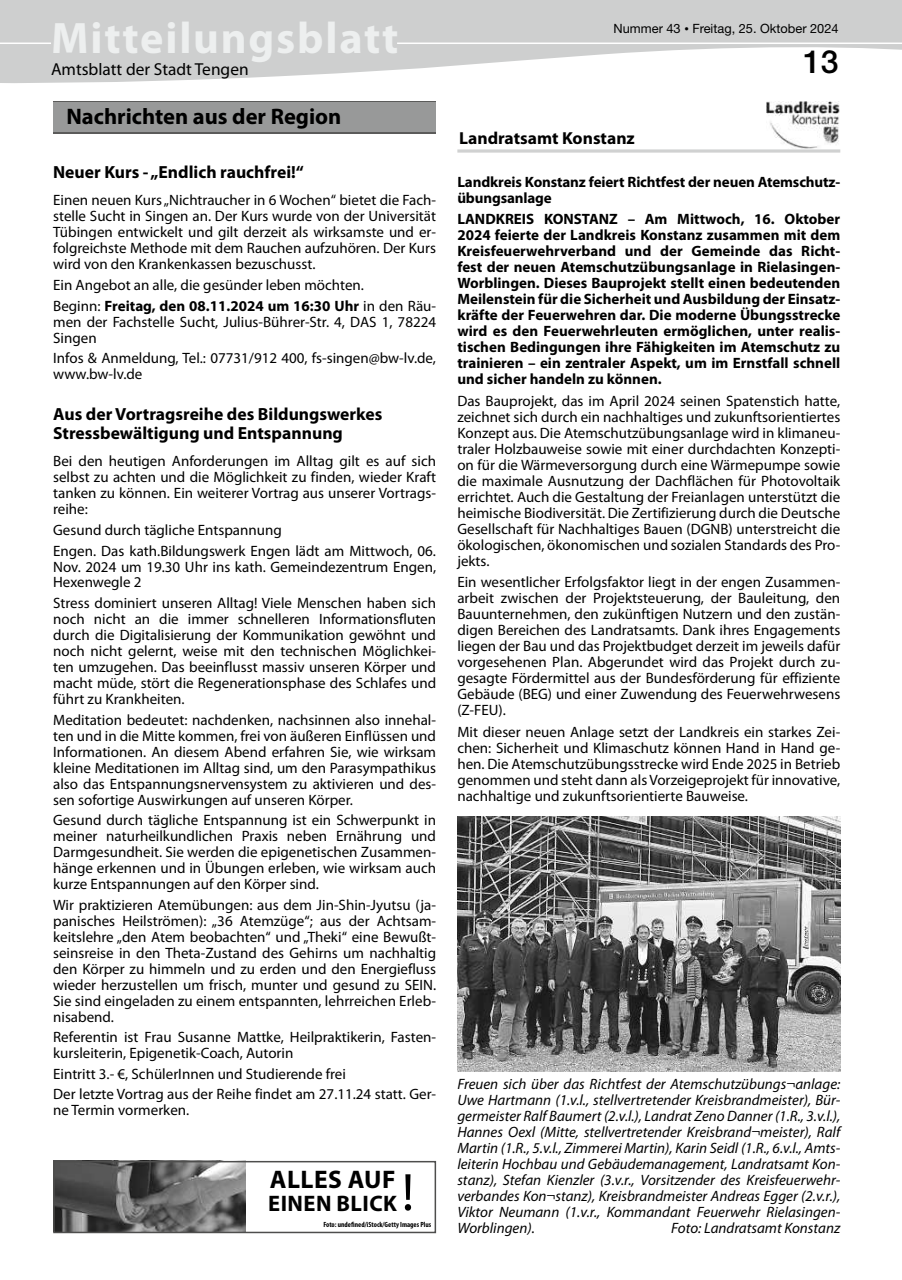
<style>
.page{position:relative;width:902px;height:1280px;background:#fff}
.page>*{position:absolute;margin:0;border:0;box-sizing:border-box;transform-origin:0 0}
.t1{font:53.1px "Myriad Pro";color:#000}
.t2{font:700 44.25px "Myriad Pro";letter-spacing:.04em;color:#edefef}
.t3{font:500 31.95px "Helvetica Neue LT Pro";color:#000}
.t4{font:700 25.5px "Myriad Pro";letter-spacing:.02em;color:#000}
.t5{font:700 22.5px "Myriad Pro";color:#000}
.t6{font:700 22.5px "Myriad Pro";letter-spacing:.02em;color:#000}
.t7{font:700 17.55px/19.2px "Myriad Pro";color:#000}
.t8{font:17.4px "Myriad Pro";color:#000}
.t9{font:700 17.4px "Myriad Pro";color:#000}
.t10{font:15px/16px "Myriad Pro";color:#000;text-align:justify}
.t11{font:700 15px/15.9px "Myriad Pro";letter-spacing:-.01em;color:#000}
.t12{font:italic 15px/15.9px "Myriad Pro";color:#000;text-align:justify}
.t13{font:12.75px "Helvetica Neue LT Pro";color:#000}
.t14{font:700 condensed 7.5px "Myriad Pro";color:#000}
.s1{font-weight:700}
.s2{font-size:12.9px}
.s3{font-size:9px}
</style>
<div class="page">
<svg style="left:1px;top:0;width:900px;height:83px;fill:#cecfcf"></svg>
<svg style="left:0;top:0;width:1px;height:83px"></svg>
<div style="left:53px;top:22px;width:344px;height:40px;background:#cecfcf"></div>
<hr style="left:0;top:43px;width:51px;height:1px;background:#fff">
<hr style="left:397px;top:43px;width:504px;height:1px;background:#fff">
<svg style="left:53px;top:101px;width:383px;height:33px;background:#6a6a69"></svg>
<div style="left:53px;top:103px;width:383px;height:29px;background:#989999"></div>
<svg style="left:457px;top:149px;width:383px;height:4px;background:#d9dada"></svg>
<img style="left:766px;top:101px;width:73px;height:47px">
<img style="left:457px;top:816px;width:383px;height:255px">
<img style="left:56px;top:1164px;width:189px;height:66px">
<div style="left:53px;top:1161px;width:383px;height:72px;border:2px solid #4e4e4d"></div>
<h2 class="t2" style="left:51px;top:9px;width:349px">Mitteilungsblatt</h2>
<p class="t8" style="left:51px;top:59px;width:199px">Amtsblatt der Stadt Tengen</p>
<h3 class="t5" style="left:66px;top:102px;width:276px">Nachrichten aus der Region</h3>
<p class="t7" style="left:53px;top:162px;width:252px">Neuer Kurs - „Endlich rauchfrei!“</p>
<p class="t10" style="left:53px;top:192px;width:384px">Einen neuen Kurs „Nichtraucher in 6 Wochen“ bietet die Fach&shy;stelle Sucht in Singen an. Der Kurs wurde von der Universität Tübingen entwickelt und gilt derzeit als wirksamste und er&shy;folgreichste Methode mit dem Rauchen aufzuhören. Der Kurs wird von den Krankenkassen bezuschusst.</p>
<p class="t10" style="left:53px;top:274px;width:384px;line-height:20.7px">Ein Angebot an alle, die gesünder leben möchten.<br>Beginn: <span class="s1">Freitag, den 08.11.2024 um 16:30 Uhr</span> in den Räu-</p>
<p class="t10" style="left:53px;top:313px;width:384px">men der Fachstelle Sucht, Julius-Bührer-Str. 4, DAS 1, 78224<br>Singen</p>
<p class="t10" style="left:53px;top:350px;width:384px">Infos &amp; Anmeldung, Tel.: 07731/912 400, fs-singen@bw-lv.de, www.bw-lv.de</p>
<p class="t7" style="left:53px;top:404px;width:331px">Aus der Vortragsreihe des Bildungswerkes<br>Stressbewältigung und Entspannung</p>
<p class="t10" style="left:53px;top:453px;width:384px">Bei den heutigen Anforderungen im Alltag gilt es auf sich selbst zu achten und die Möglichkeit zu finden, wieder Kraft tanken zu können. Ein weiterer Vortrag aus unserer Vortrags&shy;reihe:</p>
<p class="t10" style="left:53px;top:519px;width:384px;line-height:20.7px">Gesund durch tägliche Entspannung<br>Engen. Das kath.Bildungswerk Engen lädt am Mittwoch, 06.</p>
<p class="t10" style="left:53px;top:558px;width:384px">Nov. 2024 um 19.30 Uhr ins kath. Gemeindezentrum Engen,<br>Hexenwegle 2</p>
<p class="t10" style="left:53px;top:595px;width:384px">Stress dominiert unseren Alltag! Viele Menschen haben sich noch nicht an die immer schnelleren Informationsfluten durch die Digitalisierung der Kommunikation gewöhnt und noch nicht gelernt, weise mit den technischen Möglichkei&shy;ten umzugehen. Das beeinflusst massiv unseren Körper und macht müde, stört die Regenerationsphase des Schlafes und führt zu Krankheiten.</p>
<p class="t10" style="left:53px;top:711px;width:384px">Meditation bedeutet: nachdenken, nachsinnen also innehal&shy;ten und in die Mitte kommen, frei von äußeren Einflüssen und Informationen. An diesem Abend erfahren Sie, wie wirksam kleine Meditationen im Alltag sind, um den Parasympathikus also das Entspannungsnervensystem zu aktivieren und des&shy;sen sofortige Auswirkungen auf unseren Körper.</p>
<p class="t10" style="left:53px;top:812px;width:384px">Gesund durch tägliche Entspannung ist ein Schwerpunkt in meiner naturheilkundlichen Praxis neben Ernährung und Darmgesundheit. Sie werden die epigenetischen Zusammen&shy;hänge erkennen und in Übungen erleben, wie wirksam auch kurze Entspannungen auf den Körper sind.</p>
<p class="t10" style="left:53px;top:896px;width:384px">Wir praktizieren Atemübungen: aus dem Jin-Shin-Jyutsu (ja&shy;panisches Heilströmen): „36 Atemzüge“; aus der Achtsam&shy;keitslehre „den Atem beobachten“ und „Theki“ eine Bewußt&shy;seinsreise in den Theta-Zustand des Gehirns um nachhaltig den Körper zu himmeln und zu erden und den Energiefluss wieder herzustellen um frisch, munter und gesund zu SEIN.<br>Sie sind eingeladen zu einem entspannten, lehrreichen Erleb&shy;nisabend.</p>
<p class="t10" style="left:53px;top:1029px;width:384px">Referentin ist Frau Susanne Mattke, Heilpraktikerin, Fasten&shy;kursleiterin, Epigenetik-Coach, Autorin</p>
<p class="t10" style="left:53px;top:1063px;width:384px;line-height:20.7px">Eintritt 3.- €, SchülerInnen und Studierende frei<br>Der letzte Vortrag aus der Reihe findet am 27.11.24 statt. Ger-</p>
<p class="t10" style="left:53px;top:1102px;width:138px">ne Termin vormerken.</p>
<h3 class="t4" style="left:270px;top:1163px;width:127px">ALLES AUF</h3>
<h3 class="t6" style="left:268px;top:1188px;width:130px">EINEN BLICK</h3>
<h1 class="t1" style="left:402px;top:1159px;width:14px">!</h1>
<p class="t14" style="left:323px;top:1221px;width:109px">Foto: undefined/iStock/Getty Images Plus</p>
<p class="t13" style="left:613px;top:20px;width:226px">Nummer <span class="s2">43</span> <span class="s3">•</span> Freitag, 25. Oktober 2024</p>
<h3 class="t3" style="left:803px;top:43px;width:37px">13</h3>
<p class="t9" style="left:459px;top:127px;width:177px">Landratsamt Konstanz</p>
<p class="t11" style="left:457px;top:173px;width:384px">Landkreis Konstanz feiert Richtfest der neuen Atemschutz&shy;übungsanlage</p>
<p class="t11" style="left:457px;top:211px;width:384px;text-align:justify">LANDKREIS KONSTANZ – Am Mittwoch, 16. Oktober 2024 feierte der Landkreis Konstanz zusammen mit dem Kreisfeuerwehrverband und der Gemeinde das Richt&shy;fest der neuen Atemschutzübungsanlage in Rielasingen-Worblingen. Dieses Bauprojekt stellt einen bedeutenden Meilenstein für die Sicherheit und Ausbildung der Einsatz&shy;kräfte der Feuerwehren dar. Die moderne Übungsstrecke wird es den Feuerwehrleuten ermöglichen, unter realis&shy;tischen Bedingungen ihre Fähigkeiten im Atemschutz zu trainieren – ein zentraler Aspekt, um im Ernstfall schnell und sicher handeln zu können.</p>
<p class="t10" style="left:457px;top:393px;width:384px">Das Bauprojekt, das im April 2024 seinen Spatenstich hatte, zeichnet sich durch ein nachhaltiges und zukunftsorientiertes Konzept aus. Die Atemschutzübungsanlage wird in klimaneu&shy;traler Holzbauweise sowie mit einer durchdachten Konzepti&shy;on für die Wärmeversorgung durch eine Wärmepumpe sowie die maximale Ausnutzung der Dachflächen für Photovoltaik errichtet. Auch die Gestaltung der Freianlagen unterstützt die heimische Biodiversität. Die Zertifizierung durch die Deutsche Gesellschaft für Nachhaltiges Bauen (DGNB) unterstreicht die ökologischen, ökonomischen und sozialen Standards des Pro&shy;jekts.</p>
<p class="t10" style="left:457px;top:574px;width:384px">Ein wesentlicher Erfolgsfaktor liegt in der engen Zusammen&shy;arbeit zwischen der Projektsteuerung, der Bauleitung, den Bauunternehmen, den zukünftigen Nutzern und den zustän&shy;digen Bereichen des Landratsamts. Dank ihres Engagements liegen der Bau und das Projektbudget derzeit im jeweils dafür vorgesehenen Plan. Abgerundet wird das Projekt durch zu&shy;gesagte Fördermittel aus der Bundesförderung für effiziente Gebäude (BEG) und einer Zuwendung des Feuerwehrwesens (Z-FEU).</p>
<p class="t10" style="left:457px;top:723px;width:384px">Mit dieser neuen Anlage setzt der Landkreis ein starkes Zei&shy;chen: Sicherheit und Klimaschutz können Hand in Hand ge&shy;hen. Die Atemschutzübungsstrecke wird Ende 2025 in Betrieb genommen und steht dann als Vorzeigeprojekt für innovative, nachhaltige und zukunftsorientierte Bauweise.</p>
<p class="t12" style="left:457px;top:1076px;width:384px">Freuen sich über das Richtfest der Atemschutzübungs¬anlage:<br>Uwe Hartmann (1.v.l., stellvertretender Kreisbrandmeister), Bür&shy;germeister Ralf Baumert (2.v.l.), Landrat Zeno Danner (1.R., 3.v.l.), Hannes Oexl (Mitte, stellvertretender Kreisbrand¬meister), Ralf Martin (1.R., 5.v.l., Zimmerei Martin), Karin Seidl (1.R., 6.v.l., Amts&shy;leiterin Hochbau und Gebäudemanagement, Landratsamt Kon&shy;stanz), Stefan Kienzler (3.v.r., Vorsitzender des Kreisfeuerwehr&shy;verbandes Kon¬stanz), Kreisbrandmeister Andreas Egger (2.v.r.), Viktor Neumann (1.v.r., Kommandant Feuerwehr Rielasingen-Worblingen).</p>
<p class="t12" style="left:671px;top:1220px;width:170px">Foto: Landratsamt Konstanz</p>
</div>
